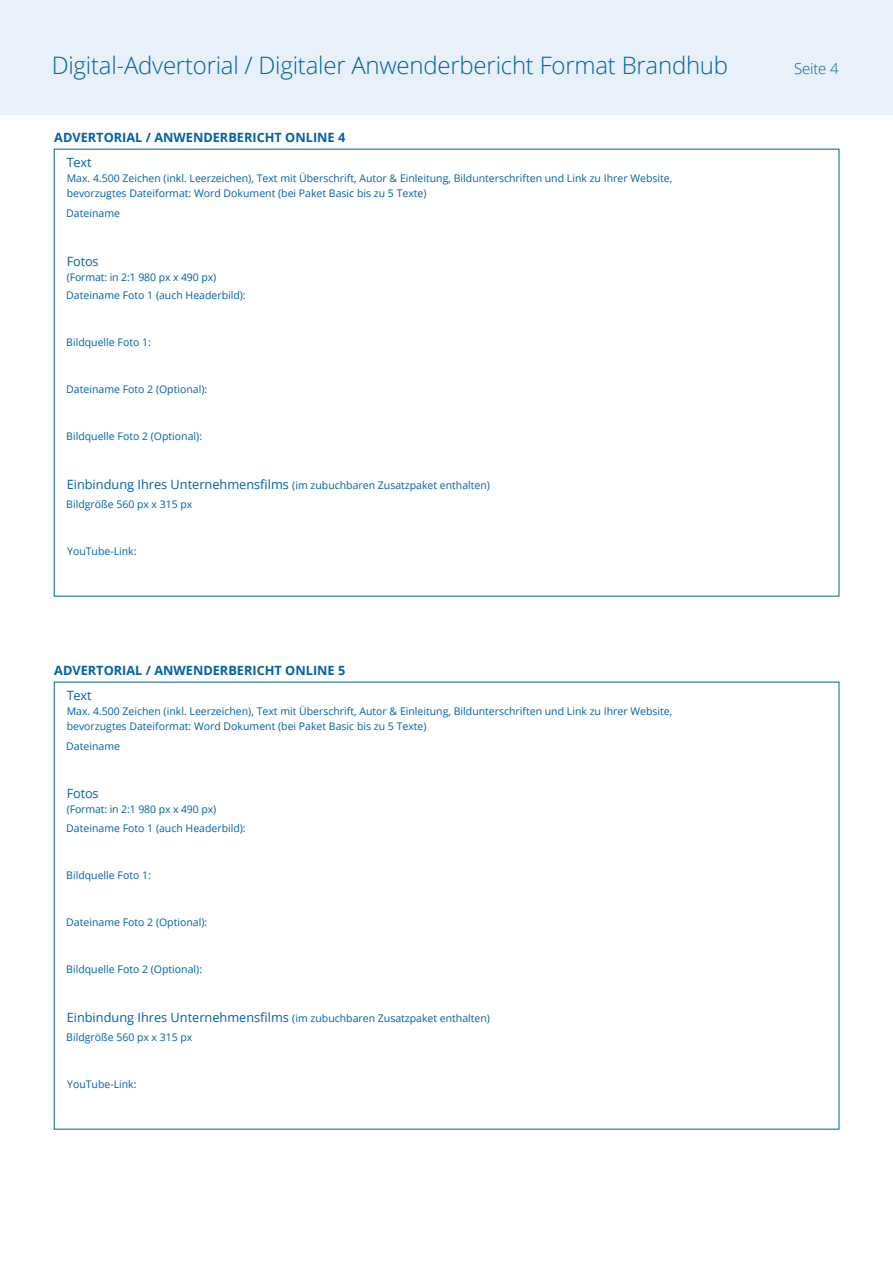
<style>
.page{position:relative;width:893px;height:1263px;background:#fff}
.page>*{position:absolute;margin:0;border:0;box-sizing:border-box;transform-origin:0 0}
.t1{font:300 24px "Open Sans";letter-spacing:-.01em;color:#0061a7}
.t2{font:300 15px "Open Sans";letter-spacing:-.01em;color:#0061a7}
.t3{font:700 12.75px "Open Sans";color:#0061a7}
.t4{font:12.75px "Open Sans";letter-spacing:-.01em;color:#0061a7}
.t5{font:10.5px/15px "Open Sans";color:#0061a7}
.s1{font-size:12.75px}
</style>
<div class="page">
<div style="left:0;top:0;width:893px;height:115px;background:#e8f0f9"></div>
<h1 class="t1" style="left:52px;top:49px;width:678px">Digital-Advertorial / Digitaler Anwenderbericht Format Brandhub</h1>
<h2 class="t2" style="left:794px;top:58px;width:46px">Seite 4</h2>
<p class="t3" style="left:54px;top:128px;width:293px">ADVERTORIAL / ANWENDERBERICHT ONLINE 4</p>
<p class="t4" style="left:67px;top:153px;width:27px">Text</p>
<p class="t5" style="left:67px;top:170px;width:607px">Max. 4.500 Zeichen (inkl. Leerzeichen), Text mit Überschrift, Autor &amp; Einleitung, Bildunterschriften und Link zu Ihrer Website, bevorzugtes Dateiformat: Word Dokument (bei Paket Basic bis zu 5 Texte)</p>
<p class="t5" style="left:66px;top:205px;width:55px">Dateiname</p>
<p class="t4" style="left:67px;top:252px;width:34px">Fotos</p>
<p class="t5" style="left:67px;top:269px;width:151px">(Format: in 2:1 980 px x 490 px)</p>
<p class="t5" style="left:66px;top:288px;width:181px">Dateiname Foto 1 (auch Headerbild):</p>
<p class="t5" style="left:66px;top:334px;width:86px">Bildquelle Foto 1:</p>
<p class="t5" style="left:66px;top:382px;width:142px">Dateiname Foto 2 (Optional):</p>
<p class="t5" style="left:66px;top:428px;width:137px">Bildquelle Foto 2 (Optional):</p>
<p class="t5" style="left:67px;top:478px;width:425px"><span class="s1">Einbindung Ihres Unternehmensfilms</span> (im zubuchbaren Zusatzpaket enthalten)</p>
<p class="t5" style="left:66px;top:496px;width:128px">Bildgröße 560 px x 315 px</p>
<p class="t5" style="left:67px;top:543px;width:71px">YouTube-Link:</p>
<p class="t3" style="left:54px;top:661px;width:293px">ADVERTORIAL / ANWENDERBERICHT ONLINE 5</p>
<p class="t4" style="left:67px;top:686px;width:27px">Text</p>
<p class="t5" style="left:67px;top:703px;width:607px">Max. 4.500 Zeichen (inkl. Leerzeichen), Text mit Überschrift, Autor &amp; Einleitung, Bildunterschriften und Link zu Ihrer Website, bevorzugtes Dateiformat: Word Dokument (bei Paket Basic bis zu 5 Texte)</p>
<p class="t5" style="left:66px;top:738px;width:55px">Dateiname</p>
<p class="t4" style="left:67px;top:785px;width:34px">Fotos</p>
<p class="t5" style="left:67px;top:802px;width:151px">(Format: in 2:1 980 px x 490 px)</p>
<p class="t5" style="left:66px;top:820px;width:181px">Dateiname Foto 1 (auch Headerbild):</p>
<p class="t5" style="left:66px;top:867px;width:86px">Bildquelle Foto 1:</p>
<p class="t5" style="left:66px;top:915px;width:142px">Dateiname Foto 2 (Optional):</p>
<p class="t5" style="left:66px;top:961px;width:137px">Bildquelle Foto 2 (Optional):</p>
<p class="t5" style="left:67px;top:1011px;width:425px"><span class="s1">Einbindung Ihres Unternehmensfilms</span> (im zubuchbaren Zusatzpaket enthalten)</p>
<p class="t5" style="left:66px;top:1029px;width:128px">Bildgröße 560 px x 315 px</p>
<p class="t5" style="left:67px;top:1076px;width:71px">YouTube-Link:</p>
</div>
